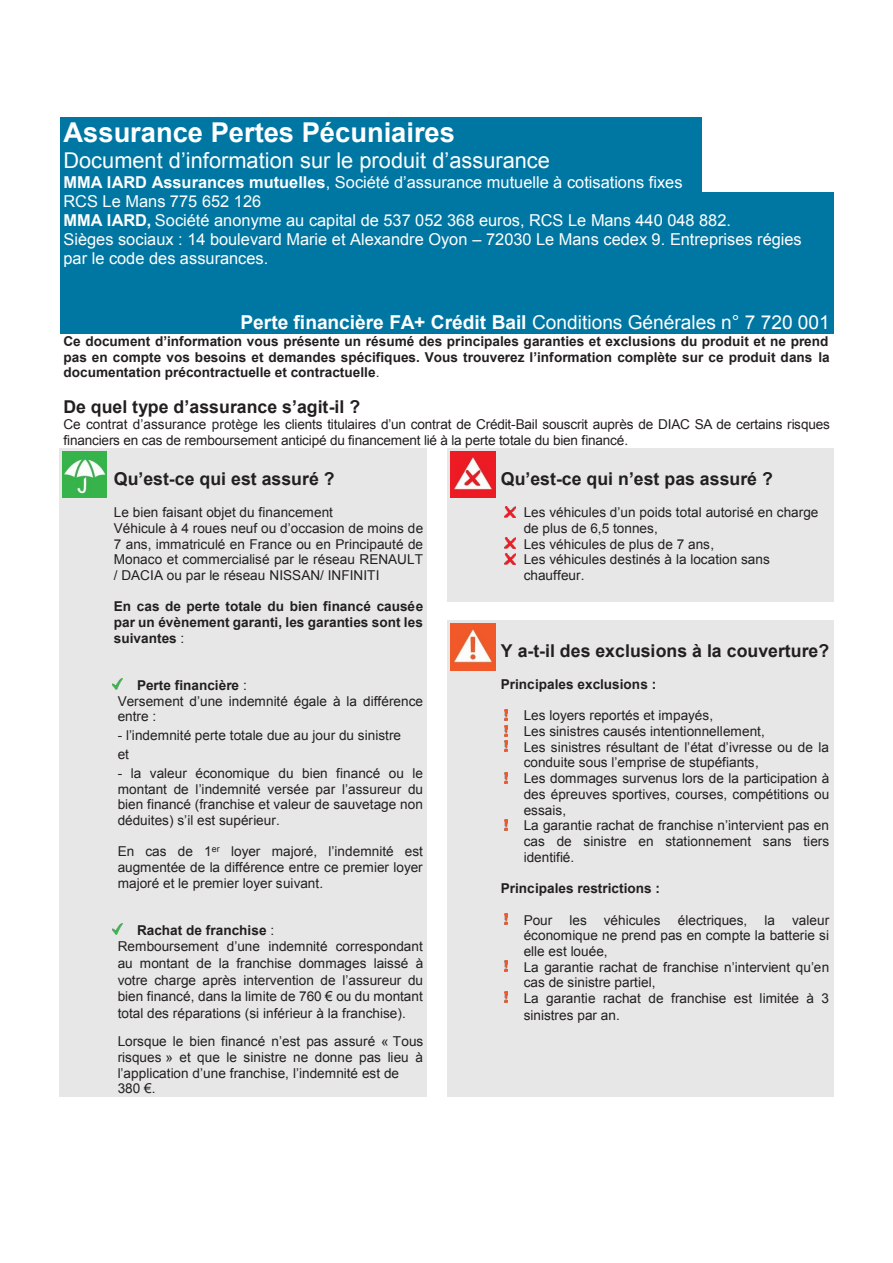
<style>
.page{position:relative;width:893px;height:1263px;background:#fff}
.page>*{position:absolute;margin:0;border:0;box-sizing:border-box;transform-origin:0 0}
.t1{font:700 27.3px "Arial";color:#fff}
.t2{font:21.75px "Arial";color:#fff}
.t3{font:700 19.2px "Arial";color:#fff}
.t4{font:700 17.7px "Arial";color:#231f20}
.t5{font:16.35px/18.9px "Arial";color:#fff}
.t6{font:13.65px/15.8px "Arial";color:#231f20}
.t7{font:700 13.65px/15.8px "Arial";color:#231f20;text-align:justify}
.s1{font-weight:700}
.s2{font-weight:400}
.s3{color:#25282a}
</style>
<div class="page">
<div style="left:63px;top:117px;width:767px;height:31px;background:#0077a3"></div>
<div style="left:63px;top:148px;width:767px;height:25px;background:#0077a3"></div>
<div style="left:63px;top:173px;width:767px;height:19px;background:#0077a3"></div>
<div style="left:63px;top:192px;width:767px;height:19px;background:#0077a3"></div>
<div style="left:63px;top:211px;width:767px;height:19px;background:#0077a3"></div>
<div style="left:63px;top:230px;width:767px;height:19px;background:#0077a3"></div>
<div style="left:63px;top:249px;width:767px;height:18px;background:#0077a3"></div>
<div style="left:63px;top:267px;width:767px;height:23px;background:#0077a3"></div>
<div style="left:63px;top:290px;width:767px;height:22px;background:#0077a3"></div>
<div style="left:63px;top:312px;width:767px;height:22px;background:#0077a3"></div>
<div style="left:63px;top:448px;width:360px;height:21px;background:#e7e7e8"></div>
<div style="left:63px;top:469px;width:360px;height:20px;background:#e7e7e8"></div>
<div style="left:63px;top:489px;width:360px;height:16px;background:#e7e7e8"></div>
<div style="left:63px;top:505px;width:360px;height:15px;background:#e7e7e8"></div>
<div style="left:63px;top:520px;width:360px;height:16px;background:#e7e7e8"></div>
<div style="left:63px;top:536px;width:360px;height:16px;background:#e7e7e8"></div>
<div style="left:63px;top:552px;width:360px;height:15px;background:#e7e7e8"></div>
<div style="left:63px;top:567px;width:360px;height:16px;background:#e7e7e8"></div>
<div style="left:63px;top:583px;width:360px;height:16px;background:#e7e7e8"></div>
<div style="left:63px;top:599px;width:360px;height:15px;background:#e7e7e8"></div>
<div style="left:63px;top:614px;width:360px;height:16px;background:#e7e7e8"></div>
<div style="left:63px;top:630px;width:360px;height:16px;background:#e7e7e8"></div>
<div style="left:63px;top:646px;width:360px;height:16px;background:#e7e7e8"></div>
<div style="left:63px;top:662px;width:360px;height:15px;background:#e7e7e8"></div>
<div style="left:63px;top:677px;width:360px;height:16px;background:#e7e7e8"></div>
<svg style="left:112px;top:679px;width:10px;height:11px"></svg>
<div style="left:63px;top:693px;width:360px;height:16px;background:#e7e7e8"></div>
<div style="left:63px;top:709px;width:360px;height:15px;background:#e7e7e8"></div>
<hr style="left:63px;top:724px;width:360px;height:4px;background:#e7e7e8">
<div style="left:63px;top:728px;width:360px;height:15px;background:#e7e7e8"></div>
<hr style="left:63px;top:743px;width:360px;height:3px;background:#e7e7e8">
<div style="left:63px;top:746px;width:360px;height:16px;background:#e7e7e8"></div>
<hr style="left:63px;top:762px;width:360px;height:3px;background:#e7e7e8">
<div style="left:63px;top:765px;width:360px;height:16px;background:#e7e7e8"></div>
<div style="left:63px;top:781px;width:360px;height:16px;background:#e7e7e8"></div>
<div style="left:63px;top:797px;width:360px;height:15px;background:#e7e7e8"></div>
<div style="left:63px;top:812px;width:360px;height:16px;background:#e7e7e8"></div>
<div style="left:63px;top:828px;width:360px;height:16px;background:#e7e7e8"></div>
<div style="left:63px;top:844px;width:360px;height:15px;background:#e7e7e8"></div>
<div style="left:63px;top:859px;width:360px;height:16px;background:#e7e7e8"></div>
<div style="left:63px;top:875px;width:360px;height:16px;background:#e7e7e8"></div>
<div style="left:63px;top:891px;width:360px;height:16px;background:#e7e7e8"></div>
<div style="left:63px;top:907px;width:360px;height:15px;background:#e7e7e8"></div>
<div style="left:63px;top:922px;width:360px;height:16px;background:#e7e7e8"></div>
<svg style="left:112px;top:923px;width:10px;height:11px"></svg>
<div style="left:63px;top:938px;width:360px;height:17px;background:#e7e7e8"></div>
<div style="left:63px;top:955px;width:360px;height:17px;background:#e7e7e8"></div>
<div style="left:63px;top:972px;width:360px;height:17px;background:#e7e7e8"></div>
<div style="left:63px;top:989px;width:360px;height:17px;background:#e7e7e8"></div>
<div style="left:63px;top:1006px;width:360px;height:28px;background:#e7e7e8"></div>
<div style="left:63px;top:1034px;width:360px;height:15px;background:#e7e7e8"></div>
<div style="left:63px;top:1049px;width:360px;height:16px;background:#e7e7e8"></div>
<div style="left:63px;top:1065px;width:360px;height:16px;background:#e7e7e8"></div>
<div style="left:63px;top:1081px;width:360px;height:15px;background:#e7e7e8"></div>
<div style="left:450px;top:448px;width:380px;height:21px;background:#e7e7e8"></div>
<div style="left:450px;top:469px;width:380px;height:20px;background:#e7e7e8"></div>
<div style="left:450px;top:489px;width:380px;height:16px;background:#e7e7e8"></div>
<div style="left:450px;top:505px;width:380px;height:15px;background:#e7e7e8"></div>
<svg style="left:504px;top:506px;width:11px;height:11px"></svg>
<div style="left:450px;top:520px;width:380px;height:16px;background:#e7e7e8"></div>
<div style="left:450px;top:536px;width:380px;height:16px;background:#e7e7e8"></div>
<div style="left:450px;top:552px;width:380px;height:15px;background:#e7e7e8"></div>
<svg style="left:504px;top:538px;width:11px;height:26px"></svg>
<div style="left:450px;top:567px;width:380px;height:16px;background:#e7e7e8"></div>
<div style="left:450px;top:583px;width:380px;height:18px;background:#e7e7e8"></div>
<div style="left:446px;top:620px;width:387px;height:476px;background:#e7e7e8"></div>
<svg style="left:504px;top:709px;width:3px;height:43px"></svg>
<svg style="left:504px;top:772px;width:3px;height:11px"></svg>
<svg style="left:504px;top:819px;width:3px;height:11px"></svg>
<svg style="left:504px;top:913px;width:3px;height:11px"></svg>
<svg style="left:504px;top:960px;width:3px;height:11px"></svg>
<svg style="left:504px;top:992px;width:3px;height:11px"></svg>
<img style="left:63px;top:452px;width:44px;height:46px">
<img style="left:451px;top:452px;width:44px;height:46px">
<img style="left:451px;top:624px;width:44px;height:46px">
<div style="left:702px;top:65px;width:149px;height:126px;background:#fff"></div>
<p class="t1" style="left:63px;top:115px;width:393px">Assurance Pertes Pécuniaires</p>
<p class="t2" style="left:63px;top:146px;width:488px">Document d’information sur le produit d’assurance</p>
<p class="t5" style="left:63px;top:173px;width:740px"><span class="s1">MMA IARD Assurances mutuelles</span>, Société d’assurance mutuelle à cotisations fixes<br>RCS Le Mans 775 652 126<br><span class="s1">MMA IARD,</span> Société anonyme au capital de 537 052 368 euros, RCS Le Mans 440 048 882.<br>Sièges sociaux : 14 boulevard Marie et Alexandre Oyon – 72030 Le Mans cedex 9. Entreprises régies par le code des assurances.</p>
<p class="t3" style="left:240px;top:310px;width:591px">Perte financière FA+ Crédit Bail <span class="s2">Conditions Générales n° 7 720 001</span></p>
<p class="t7" style="left:63px;top:334px;width:768px">Ce document d’information vous présente un résumé des principales garanties et exclusions du produit et ne prend pas en compte vos besoins et demandes spécifiques. Vous trouverez l’information complète sur ce produit dans la documentation précontractuelle et contractuelle<span class="s2">.</span></p>
<p class="t4" style="left:63px;top:395px;width:298px">De quel type d’assurance s’agit-il ?</p>
<p class="t6" style="left:63px;top:417px;width:768px">Ce contrat d’assurance <span class="s3">protège</span> les clients titulaires d’un contrat de Crédit-Bail souscrit auprès de DIAC SA de certains risques financiers en cas de remboursement anticipé du financement lié à la perte totale du bien financé.</p>
<p class="t4" style="left:114px;top:467px;width:222px">Qu’est-ce qui est assuré ?</p>
<p class="t6" style="left:114px;top:505px;width:311px">Le bien faisant objet du financement<br>Véhicule à 4 roues neuf ou d’occasion de moins de 7 ans, immatriculé en France ou en Principauté de Monaco et commercialisé par le réseau RENAULT / DACIA ou par le réseau NISSAN/ INFINITI</p>
<p class="t7" style="left:114px;top:599px;width:311px">En cas de perte totale du bien financé causée par un évènement garanti, les garanties sont les suivantes <span class="s2">:</span></p>
<p class="t6" style="left:118px;top:677px;width:307px;text-indent:19px"><span class="s1">Perte financière</span> :<br>Versement d’une indemnité égale à la différence entre :</p>
<p class="t6" style="left:118px;top:726px;width:285px;line-height:18.9px">- l’indemnité perte totale due au jour du sinistre et</p>
<p class="t6" style="left:118px;top:765px;width:307px;text-align:justify">- la valeur économique du bien financé ou le montant de l’indemnité versée par l’assureur du bien financé (franchise et valeur de sauvetage non déduites) s’il est supérieur.</p>
<p class="t6" style="left:118px;top:844px;width:307px;text-align:justify">En cas de 1<sup>er</sup> loyer majoré, l’indemnité est augmentée de la différence entre ce premier loyer majoré et le premier loyer suivant.</p>
<p class="t6" style="left:118px;top:922px;width:307px;line-height:16.8px;text-indent:19px"><span class="s1">Rachat de franchise</span> :<br>Remboursement d’une indemnité correspondant au montant de la franchise dommages laissé à votre charge après intervention de l’assureur du bien financé, dans la limite de 760 € ou du montant total des réparations (si inférieur à la franchise).</p>
<p class="t6" style="left:118px;top:1034px;width:307px">Lorsque le bien financé n’est pas assuré « Tous risques » et que le sinistre ne donne pas lieu à l’application d’une franchise, l’indemnité est de 380 €.</p>
<p class="t4" style="left:501px;top:467px;width:273px">Qu’est-ce qui n’est pas assuré ?</p>
<p class="t6" style="left:524px;top:505px;width:296px">Les véhicules d’un poids total autorisé en charge de plus de 6,5 tonnes,<br>Les véhicules de plus de 7 ans,<br>Les véhicules destinés à la location sans chauffeur.</p>
<p class="t4" style="left:501px;top:639px;width:330px">Y a-t-il des exclusions à la couverture?</p>
<p class="t7" style="left:501px;top:676px;width:157px">Principales exclusions :</p>
<p class="t6" style="left:524px;top:708px;width:307px">Les loyers reportés et impayés,<br>Les sinistres causés intentionnellement,<br>Les sinistres résultant de l’état d’ivresse ou de la conduite sous l’emprise de stupéfiants,<br>Les dommages survenus lors de la participation à des épreuves sportives, courses, compétitions ou essais,<br>La garantie rachat de franchise n’intervient pas en cas de sinistre en stationnement sans tiers identifié.</p>
<p class="t7" style="left:501px;top:881px;width:161px">Principales restrictions :</p>
<p class="t6" style="left:524px;top:912px;width:30px">Pour</p>
<p class="t6" style="left:569px;top:912px;width:19px">les</p>
<p class="t6" style="left:604px;top:912px;width:58px">véhicules</p>
<p class="t6" style="left:678px;top:912px;width:71px">électriques,</p>
<p class="t6" style="left:765px;top:912px;width:12px">la</p>
<p class="t6" style="left:524px;top:912px;width:307px;text-indent:269px">valeur économique ne prend pas en compte la batterie si elle est louée,<br>La garantie rachat de franchise n’intervient qu’en cas de sinistre partiel,<br>La garantie rachat de franchise est limitée à 3 sinistres par an.</p>
</div>
